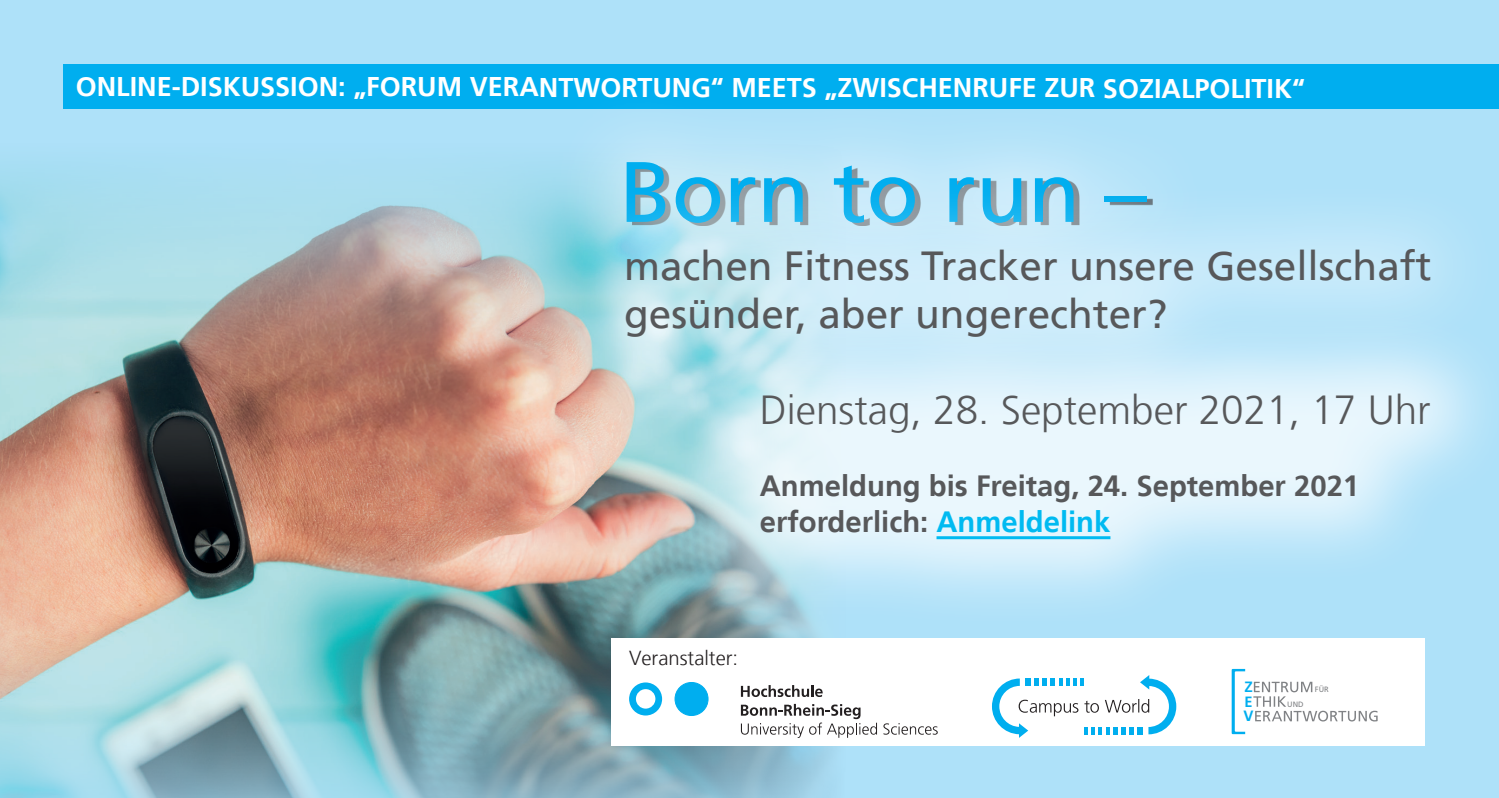
<style>
.page{position:relative;width:1499px;height:798px;background:#fff}
.page>*{position:absolute;margin:0;border:0;box-sizing:border-box;transform-origin:0 0}
.t1{font:85.5px "Frutiger";color:#00aeef}
.t2{font:40.5px/48.6px "Frutiger";color:#57585a}
.t3{font:300 40.5px "Frutiger";color:#57585a}
.t4{font:700 29.25px/36px "Frutiger";color:#57585a}
.t5{font:700 27px "Frutiger";color:#fff}
.t6{font:300 20.25px "Frutiger";color:#231f20}
.t7{font:700 14.85px "Frutiger";color:#00aeef}
.t8{font:7.65px "Frutiger";color:#808285}
.s1{color:#00baf1}
</style>
<div class="page">
<div style="left:0;top:0;width:1499px;height:797px;background:#aee1f9"></div>
<img style="left:0;top:178px;width:845px;height:619px">
<div style="left:64px;top:64px;width:1435px;height:44px;background:#00aeef"></div>
<div style="left:549px;top:86px;width:671px;height:213px;background:#fff;opacity:.66"></div>
<div style="left:611px;top:638px;width:814px;height:107px;background:#fff"></div>
<div style="left:675px;top:682px;width:33px;height:33px;background:#00aeef;border-radius:50%"></div>
<div style="left:675px;top:682px;width:33px;height:33px;border:1px solid #00aeef;border-radius:50%"></div>
<svg style="left:741px;top:685px;width:82px;height:11px"></svg>
<svg style="left:741px;top:703px;width:136px;height:34px"></svg>
<svg style="left:883px;top:723px;width:55px;height:11px"></svg>
<svg style="left:629px;top:682px;width:33px;height:33px"></svg>
<div style="left:670px;top:303px;width:829px;height:327px;background:#fff;opacity:.75"></div>
<hr style="left:936px;top:536px;width:174px;height:3px;background:#00baf1">
<div style="left:551px;top:173px;width:948px;height:238px;background:#fff;opacity:.66"></div>
<svg style="left:992px;top:675px;width:184px;height:62px"></svg>
<svg style="left:1232px;top:668px;width:13px;height:65px"></svg>
<svg style="left:1253px;top:681px;width:124px;height:40px"></svg>
<p class="t5" style="left:76px;top:71px;width:1231px">ONLINE-DISKUSSION: „FORUM VERANTWORTUNG“ MEETS „ZWISCHENRUFE ZUR SOZIALPOLITIK“</p>
<p class="t1" style="left:619px;top:142px;width:529px">Born to run –</p>
<p class="t2" style="left:624px;top:241px;width:809px">machen Fitness Tracker unsere Gesellschaft gesünder, aber ungerechter?</p>
<p class="t3" style="left:760px;top:386px;width:672px">Dienstag, 28. September 2021, 17 Uhr</p>
<p class="t4" style="left:760px;top:467px;width:601px">Anmeldung bis Freitag, 24. September 2021 erforderlich: <span class="s1">Anmeldelink</span></p>
<p class="t6" style="left:629px;top:646px;width:111px">Veranstalter:</p>
<p class="t7" style="left:1244px;top:678px;width:10px">Z</p>
<p class="t8" style="left:1315px;top:684px;width:15px">FÜR</p>
<p class="t7" style="left:1244px;top:692px;width:10px">E</p>
<p class="t8" style="left:1287px;top:699px;width:18px">UND</p>
<p class="t7" style="left:1243px;top:707px;width:12px">V</p>
</div>
